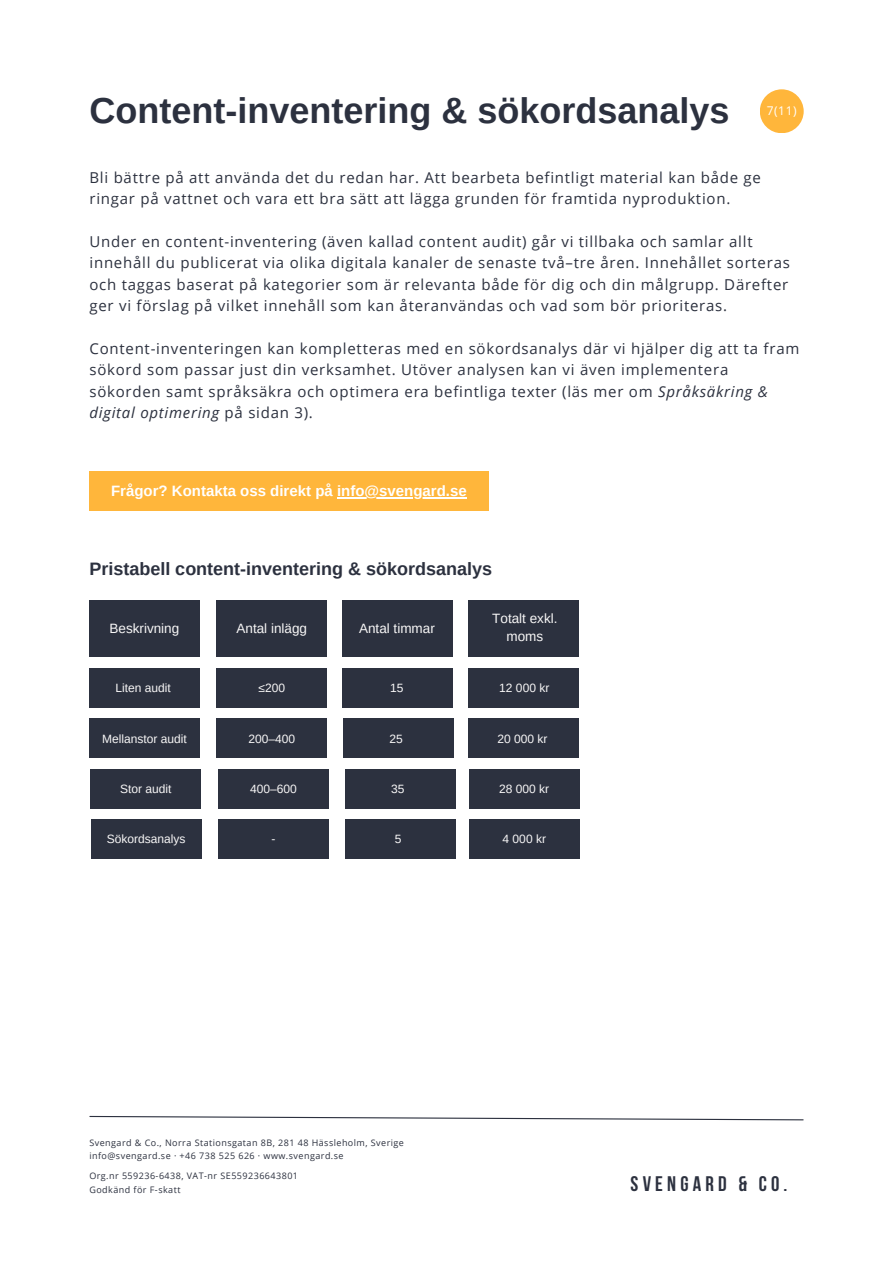
<style>
.page{position:relative;width:893px;height:1264px;background:#fff}
.page>*{position:absolute;margin:0;border:0;box-sizing:border-box;transform-origin:0 0}
.t1{font:700 36px "Arimo";color:#2c313f}
.t2{font:700 21px "Bebas Neue";letter-spacing:.2em;color:#2c313f}
.t3{font:700 18px "Arimo";color:#2c313f}
.t4{font:15px/21.3px "Open Sans";letter-spacing:.05em;color:#2c313f}
.t5{font:700 15px "Arimo";color:#fff}
.t6{font:13.5px/18px "Arimo";color:#f8f7f7;text-align:center}
.t7{font:12px "Arimo";color:#f8f7f7}
.t8{font:12px "Open Sans";color:#fff}
.t9{font:9px "Open Sans";letter-spacing:.05em;color:#2c313f}
.s1{font-style:italic}
</style>
<div class="page">
<div style="left:759px;top:89px;width:44px;height:44px;background:#ffb63b;border-radius:50%"></div>
<svg style="left:89px;top:1115px;width:715px;height:5px"></svg>
<div style="left:89px;top:600px;width:110px;height:56px;background:#2c313f"></div>
<div style="left:217px;top:600px;width:110px;height:56px;background:#2c313f"></div>
<div style="left:342px;top:600px;width:110px;height:56px;background:#2c313f"></div>
<div style="left:468px;top:600px;width:110px;height:56px;background:#2c313f"></div>
<div style="left:89px;top:668px;width:110px;height:39px;background:#2c313f"></div>
<div style="left:217px;top:668px;width:110px;height:39px;background:#2c313f"></div>
<div style="left:342px;top:668px;width:110px;height:39px;background:#2c313f"></div>
<div style="left:468px;top:668px;width:110px;height:39px;background:#2c313f"></div>
<div style="left:89px;top:719px;width:110px;height:39px;background:#2c313f"></div>
<div style="left:217px;top:719px;width:110px;height:39px;background:#2c313f"></div>
<div style="left:344px;top:719px;width:110px;height:39px;background:#2c313f"></div>
<div style="left:468px;top:719px;width:110px;height:39px;background:#2c313f"></div>
<div style="left:91px;top:769px;width:110px;height:39px;background:#2c313f"></div>
<div style="left:218px;top:769px;width:110px;height:39px;background:#2c313f"></div>
<div style="left:345px;top:769px;width:110px;height:39px;background:#2c313f"></div>
<div style="left:469px;top:769px;width:110px;height:39px;background:#2c313f"></div>
<div style="left:91px;top:819px;width:110px;height:39px;background:#2c313f"></div>
<div style="left:218px;top:819px;width:110px;height:39px;background:#2c313f"></div>
<div style="left:345px;top:819px;width:110px;height:39px;background:#2c313f"></div>
<div style="left:469px;top:819px;width:111px;height:39px;background:#2c313f"></div>
<div style="left:89px;top:471px;width:399px;height:39px;background:#ffb63b"></div>
<hr style="left:337px;top:497px;width:129px;height:1px;background:#fff">
<p class="t1" style="left:89px;top:90px;width:641px">Content-inventering &amp; sökordsanalys</p>
<p class="t8" style="left:766px;top:102px;width:32px">7(11)</p>
<p class="t4" style="left:89px;top:166px;width:673px">Bli bättre på att använda det du redan har. Att bearbeta befintligt material kan både ge ringar på vattnet och vara ett bra sätt att lägga grunden för framtida nyproduktion.</p>
<p class="t4" style="left:89px;top:230px;width:701px">Under en content-inventering (även kallad content audit) går vi tillbaka och samlar allt innehåll du publicerat via olika digitala kanaler de senaste två–tre åren. Innehållet sorteras och taggas baserat på kategorier som är relevanta både för dig och din målgrupp. Därefter ger vi förslag på vilket innehåll som kan återanvändas och vad som bör prioriteras.</p>
<p class="t4" style="left:89px;top:337px;width:711px">Content-inventeringen kan kompletteras med en sökordsanalys där vi hjälper dig att ta fram sökord som passar just din verksamhet. Utöver analysen kan vi även implementera sökorden samt språksäkra och optimera era befintliga texter (läs mer om <span class="s1">Språksäkring &amp; digital optimering</span> på sidan 3).</p>
<p class="t5" style="left:111px;top:482px;width:357px">Frågor? Kontakta oss direkt på info@svengard.se</p>
<p class="t3" style="left:89px;top:559px;width:404px">Pristabell content-inventering &amp; sökordsanalys</p>
<p class="t6" style="left:109px;top:619px;width:71px">Beskrivning</p>
<p class="t6" style="left:236px;top:619px;width:72px">Antal inlägg</p>
<p class="t6" style="left:359px;top:619px;width:77px">Antal timmar</p>
<p class="t6" style="left:492px;top:609px;width:67px">Totalt exkl. moms</p>
<p class="t7" style="left:115px;top:680px;width:57px">Liten audit</p>
<p class="t7" style="left:258px;top:680px;width:28px">≤200</p>
<p class="t7" style="left:390px;top:680px;width:15px">15</p>
<p class="t7" style="left:499px;top:680px;width:52px">12 000 kr</p>
<p class="t7" style="left:102px;top:731px;width:86px">Mellanstor audit</p>
<p class="t7" style="left:248px;top:731px;width:48px">200–400</p>
<p class="t7" style="left:389px;top:731px;width:15px">25</p>
<p class="t7" style="left:497px;top:731px;width:52px">20 000 kr</p>
<p class="t7" style="left:120px;top:782px;width:53px">Stor audit</p>
<p class="t7" style="left:250px;top:782px;width:48px">400–600</p>
<p class="t7" style="left:391px;top:782px;width:15px">35</p>
<p class="t7" style="left:499px;top:782px;width:52px">28 000 kr</p>
<p class="t7" style="left:107px;top:832px;width:80px">Sökordsanalys</p>
<p class="t7" style="left:271px;top:832px;width:5px">-</p>
<p class="t7" style="left:394px;top:832px;width:8px">5</p>
<p class="t7" style="left:502px;top:832px;width:45px">4 000 kr</p>
<p class="t9" style="left:89px;top:1136px;width:316px">Svengard &amp; Co., Norra Stationsgatan 8B, 281 48 Hässleholm, Sverige</p>
<p class="t9" style="left:89px;top:1149px;width:256px">info@svengard.se · +46 738 525 626 · www.svengard.se</p>
<p class="t9" style="left:89px;top:1169px;width:210px">Org.nr 559236-6438, VAT-nr SE559236643801</p>
<p class="t9" style="left:89px;top:1183px;width:93px">Godkänd för F-skatt</p>
<p class="t2" style="left:630px;top:1175px;width:158px">SVENGARD &amp; CO.</p>
</div>
